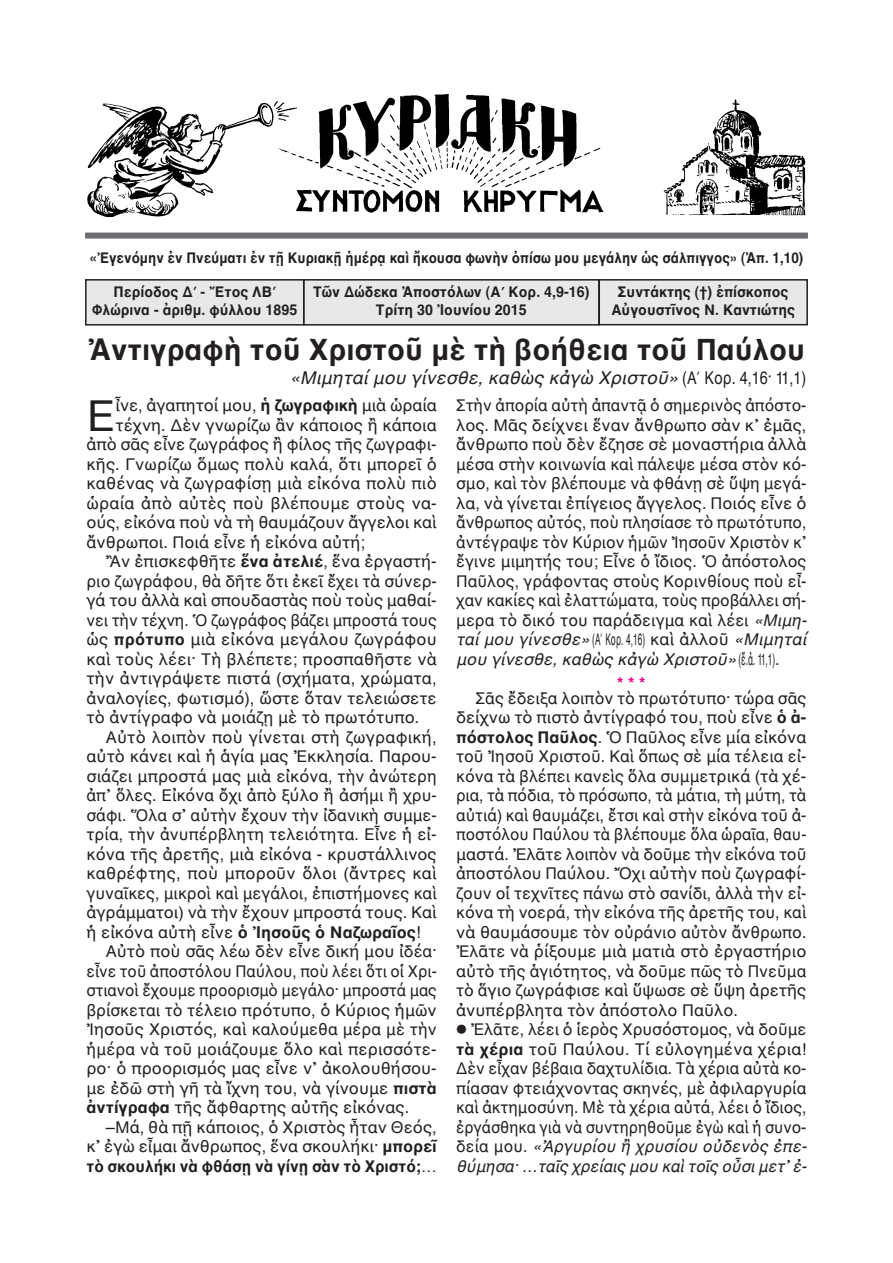
<style>
.page{position:relative;width:893px;height:1263px;background:#fff}
.page>*{position:absolute;margin:0;border:0;box-sizing:border-box;transform-origin:0 0}
.t1{font:43.5px "AL Helvetica";color:#231f20}
.t2{font:700 30px "AL Helvetica";color:#231f20}
.t3{font:italic 18px "AL Helvetica";color:#231f20}
.t4{font:16.5px/19.5px "AL Helvetica";color:#231f20}
.t5{font:16.5px/19.5px "AL Helvetica";color:#231f20;text-align:justify;scale:.95 1}
.t6{font:16.5px "AL Helvetica";color:#231f20;scale:.93 1}
.t7{font:700 16.5px "AL Helvetica";color:#231f20;scale:.95 1}
.t8{font:700 16.5px "AL Helvetica";color:#231f20}
.t9{font:700 16.5px "AL Helvetica";color:#ed028c}
.t10{font:700 15px/18px "AL Helvetica";color:#231f20;text-align:center;scale:.95 1}
.t11{font:700 15px "AL Helvetica";color:#231f20;scale:.9 1}
.s1{font-style:normal}
.s2{font-weight:700}
.s3{font-weight:400}
.s4{font-style:italic}
</style>
<div class="page">
<div style="left:304px;top:280px;width:295px;height:45px;background:#e7e8e9"></div>
<div style="left:303px;top:279px;width:297px;height:47px;border:2px solid #231f20"></div>
<div style="left:87px;top:281px;width:216px;height:43px;background:#e7e8e9"></div>
<div style="left:85px;top:279px;width:219px;height:47px;border:2px solid #231f20"></div>
<div style="left:600px;top:281px;width:206px;height:43px;background:#e7e8e9"></div>
<div style="left:598px;top:279px;width:210px;height:46px;border:2px solid #231f20"></div>
<div style="left:85px;top:233px;width:723px;height:6px;background:#6c6d70"></div>
<img style="left:87px;top:94px;width:719px;height:124px">
<p class="t11" style="left:90px;top:249px;width:794px">«Ἐγενόμην ἐν Πνεύματι ἐν τῇ Κυριακῇ ἡμέρᾳ καὶ ἤκουσα φωνὴν ὀπίσω μου μεγάλην ὡς σάλπιγγος» (Ἀπ. 1,10)</p>
<p class="t10" style="left:92px;top:283px;width:217px">Περίοδος Δ΄ - Ἔτος ΛΒ΄<br>Φλώρινα - ἀριθμ. φύλλου 1895</p>
<p class="t10" style="left:611px;top:283px;width:195px">Συντάκτης (†) ἐπίσκοπος<br>Αὐγουστῖνος Ν. Καντιώτης</p>
<h2 class="t2" style="left:88px;top:331px;width:719px">Ἀντιγραφὴ τοῦ Χριστοῦ μὲ τὴ βοήθεια τοῦ Παύλου</h2>
<p class="t3" style="left:290px;top:367px;width:518px">«Μιμηταί μου γίνεσθε, καθὼς κἀγὼ Χριστοῦ» <span class="s1">(Α΄ Κορ. 4,16· 11,1)</span></p>
<p class="t10" style="left:313px;top:283px;width:292px">Τῶν Δώδεκα Ἀποστόλων (Α´ Κορ. 4,9-16)<br>Τρίτη 30 Ἰουνίου 2015</p>
<h1 class="t1" style="left:87px;top:389px;width:31px">Ε</h1>
<p class="t4" style="left:116px;top:395px;width:323px">ἶνε, ἀγαπητοί μου, <span class="s2">ἡ ζωγραφικὴ</span> μιὰ ὡραία</p>
<p class="t4" style="left:115px;top:415px;width:323px">τέχνη. Δὲν γνωρίζω ἂν κάποιος ἢ κάποια</p>
<p class="t4" style="left:87px;top:434px;width:352px">ἀπὸ σᾶς εἶνε ζωγράφος ἢ φίλος τῆς ζωγραφι-</p>
<p class="t4" style="left:87px;top:454px;width:352px">κῆς. Γνωρίζω ὅμως πολὺ καλά, ὅτι μπορεῖ ὁ</p>
<p class="t4" style="left:87px;top:473px;width:352px">καθένας νὰ ζωγραφίσῃ μιὰ εἰκόνα πολὺ πιὸ</p>
<p class="t4" style="left:87px;top:493px;width:352px">ὡραία ἀπὸ αὐτὲς ποὺ βλέπουμε στοὺς να-</p>
<p class="t4" style="left:87px;top:512px;width:352px">ούς, εἰκόνα ποὺ νὰ τὴ θαυμάζουν ἄγγελοι καὶ</p>
<p class="t4" style="left:87px;top:532px;width:280px">ἄνθρωποι. Ποιά εἶνε ἡ εἰκόνα αὐτή;</p>
<p class="t4" style="left:106px;top:551px;width:332px">Ἂν ἐπισκεφθῆτε <span class="s2">ἕνα ἀτελιέ</span>, ἕνα ἐργαστή-</p>
<p class="t4" style="left:87px;top:571px;width:352px">ριο ζωγράφου, θὰ δῆτε ὅτι ἐκεῖ ἔχει τὰ σύνερ-</p>
<p class="t4" style="left:87px;top:590px;width:352px">γά του ἀλλὰ καὶ σπουδαστὰς ποὺ τοὺς μαθαί-</p>
<p class="t5" style="left:87px;top:610px;width:370px">νει τὴν τέχνη. Ὁ ζωγράφος βάζει μπροστά τους</p>
<p class="t4" style="left:87px;top:629px;width:352px">ὡς <span class="s2">πρότυπο</span> μιὰ εἰκόνα μεγάλου ζωγράφου</p>
<p class="t4" style="left:87px;top:649px;width:352px">καὶ τοὺς λέει· Τὴ βλέπετε; προσπαθῆστε νὰ</p>
<p class="t4" style="left:87px;top:668px;width:352px">τὴν ἀντιγράψετε πιστά (σχήματα, χρώματα,</p>
<p class="t4" style="left:87px;top:688px;width:352px">ἀναλογίες, φωτισμό), ὥστε ὅταν τελειώσετε</p>
<p class="t4" style="left:87px;top:707px;width:334px">τὸ ἀντίγραφο νὰ μοιάζῃ μὲ τὸ πρωτότυπο.</p>
<p class="t4" style="left:106px;top:727px;width:332px">Αὐτὸ λοιπὸν ποὺ γίνεται στὴ ζωγραφική,</p>
<p class="t4" style="left:87px;top:746px;width:352px">αὐτὸ κάνει καὶ ἡ ἁγία μας Ἐκκλησία. Παρου-</p>
<p class="t4" style="left:87px;top:766px;width:352px">σιάζει μπροστά μας μιὰ εἰκόνα, τὴν ἀνώτερη</p>
<p class="t4" style="left:87px;top:785px;width:352px">ἀπ᾽ ὅλες. Εἰκόνα ὄχι ἀπὸ ξύλο ἢ ἀσήμι ἢ χρυ-</p>
<p class="t4" style="left:87px;top:805px;width:352px">σάφι. Ὅλα σ᾽ αὐτὴν ἔχουν τὴν ἰδανικὴ συμμε-</p>
<p class="t4" style="left:87px;top:824px;width:352px">τρία, τὴν ἀνυπέρβλητη τελειότητα. Εἶνε ἡ εἰ-</p>
<p class="t4" style="left:87px;top:844px;width:352px">κόνα τῆς ἀρετῆς, μιὰ εἰκόνα - κρυστάλλινος</p>
<p class="t4" style="left:87px;top:863px;width:352px">καθρέφτης, ποὺ μποροῦν ὅλοι (ἄντρες καὶ</p>
<p class="t4" style="left:87px;top:883px;width:352px">γυναῖκες, μικροὶ καὶ μεγάλοι, ἐπιστήμονες καὶ</p>
<p class="t4" style="left:87px;top:902px;width:352px">ἀγράμματοι) νὰ τὴν ἔχουν μπροστά τους. Καὶ</p>
<p class="t8" style="left:87px;top:922px;width:336px"><span class="s3">ἡ εἰκόνα αὐτὴ εἶνε</span> ὁ Ἰησοῦς ὁ Ναζωραῖος<span class="s3">!</span></p>
<p class="t4" style="left:106px;top:941px;width:332px">Αὐτὸ ποὺ σᾶς λέω δὲν εἶνε δική μου ἰδέα·</p>
<p class="t6" style="left:87px;top:961px;width:378px">εἶνε τοῦ ἀποστόλου Παύλου, ποὺ λέει ὅτι οἱ Χρι-</p>
<p class="t6" style="left:87px;top:980px;width:378px">στιανοὶ ἔχουμε προορισμὸ μεγάλο· μπροστά μας</p>
<p class="t4" style="left:87px;top:1000px;width:352px">βρίσκεται τὸ τέλειο πρότυπο, ὁ Κύριος ἡμῶν</p>
<p class="t4" style="left:87px;top:1019px;width:352px">Ἰησοῦς Χριστός, καὶ καλούμεθα μέρα μὲ τὴν</p>
<p class="t4" style="left:87px;top:1039px;width:352px">ἡμέρα νὰ τοῦ μοιάζουμε ὅλο καὶ περισσότε-</p>
<p class="t4" style="left:87px;top:1058px;width:352px">ρο· ὁ προορισμός μας εἶνε ν᾽ ἀκολουθήσου-</p>
<p class="t4" style="left:87px;top:1078px;width:352px">με ἐδῶ στὴ γῆ τὰ ἴχνη του, νὰ γίνουμε <span class="s2">πιστὰ</span></p>
<p class="t4" style="left:87px;top:1097px;width:324px"><span class="s2">ἀντίγραφα</span> τῆς ἄφθαρτης αὐτῆς εἰκόνας.</p>
<p class="t4" style="left:106px;top:1117px;width:332px">–Μά, θὰ πῇ κάποιος, ὁ Χριστὸς ἦταν Θεός,</p>
<p class="t4" style="left:87px;top:1136px;width:352px">κ᾽ ἐγὼ εἶμαι ἄνθρωπος, ἕνα σκουλήκι· <span class="s2">μπορεῖ</span></p>
<p class="t7" style="left:87px;top:1156px;width:370px">τὸ σκουλήκι νὰ φθάσῃ νὰ γίνῃ σὰν τὸ Χριστό;<span class="s3">…</span></p>
<p class="t5" style="left:456px;top:395px;width:371px">Στὴν ἀπορία αὐτὴ ἀπαντᾷ ὁ σημερινὸς ἀπόστο&shy;λος. Μᾶς δείχνει ἕναν ἄνθρωπο σὰν κ᾽ ἐμᾶς, ἄνθρωπο ποὺ δὲν ἔζησε σὲ μοναστήρια ἀλλὰ μέσα στὴν κοινωνία καὶ πάλεψε μέσα στὸν κό&shy;σμο, καὶ τὸν βλέπουμε νὰ φθάνῃ σὲ ὕψη μεγά&shy;λα, νὰ γίνεται ἐπίγειος ἄγγελος. Ποιός εἶνε ὁ ἄνθρωπος αὐτός, ποὺ πλησίασε τὸ πρωτότυπο, ἀντέγραψε τὸν Κύριον ἡμῶν Ἰησοῦν Χριστὸν κ᾽ ἔγινε μιμητής του; Εἶνε ὁ ἴδιος. Ὁ ἀπόστολος Παῦλος, γράφοντας στοὺς Κορινθίους ποὺ εἶ&shy;χαν κακίες καὶ ἐλαττώματα, τοὺς προβάλλει σή&shy;μερα τὸ δικό του παράδειγμα καὶ λέει <span class="s4">«Μιμη&shy;ταί μου γίνεσθε»</span> (Α΄ Κορ. 4,16) καὶ ἀλλοῦ <span class="s4">«Μιμηταί μου γίνεσθε, καθὼς κἀγὼ Χριστοῦ»</span>(ἔ.ἀ. 11,1).</p>
<p class="t9" style="left:617px;top:674px;width:30px">***</p>
<p class="t4" style="left:456px;top:688px;width:352px;text-indent:19px">Σᾶς ἔδειξα λοιπὸν τὸ πρωτότυπο· τώρα σᾶς δείχνω τὸ πιστὸ ἀντίγραφό του, ποὺ εἶνε <span class="s2">ὁ ἀ&shy;πόστολος Παῦλος</span>. Ὁ Παῦλος εἶνε μία εἰκόνα τοῦ Ἰησοῦ Χριστοῦ. Καὶ ὅπως σὲ μία τέλεια εἰ&shy;κόνα τὰ βλέπει κανεὶς ὅλα συμμετρικά (τὰ χέ&shy;ρια, τὰ πόδια, τὸ πρόσωπο, τὰ μάτια, τὴ μύτη, τὰ αὐτιά) καὶ θαυμάζει, ἔτσι καὶ στὴν εἰκόνα τοῦ ἀ&shy;ποστόλου Παύλου τὰ βλέπουμε ὅλα ὡραῖα, θαυ&shy;μαστά. Ἐλᾶτε λοιπὸν νὰ δοῦμε τὴν εἰκόνα τοῦ ἀποστόλου Παύλου. Ὄχι αὐτὴν ποὺ ζωγραφί&shy;ζουν οἱ τεχνῖτες πάνω στὸ σανίδι, ἀλλὰ τὴν εἰ&shy;κόνα τὴ νοερά, τὴν εἰκόνα τῆς ἀρετῆς του, καὶ νὰ θαυμάσουμε τὸν οὐράνιο αὐτὸν ἄνθρωπο.<br>Ἐλᾶτε νὰ ῥίξουμε μιὰ ματιὰ στὸ ἐργαστήριο αὐτὸ τῆς ἁγιότητος, νὰ δοῦμε πῶς τὸ Πνεῦμα τὸ ἅγιο ζωγράφισε καὶ ὕψωσε σὲ ὕψη ἀρετῆς ἀνυπέρβλητα τὸν ἀπόστολο Παῦλο.<br>⃝ Ἐλᾶτε, λέει ὁ ἱερὸς Χρυσόστομος, νὰ δοῦμε <span class="s2">τὰ χέρια</span> τοῦ Παύλου. Τί εὐλογημένα χέρια!<br>Δὲν εἶχαν βέβαια δαχτυλίδια. Τὰ χέρια αὐτὰ κο&shy;πίασαν φτειάχνοντας σκηνές, μὲ ἀφιλαργυρία καὶ ἀκτημοσύνη. Μὲ τὰ χέρια αὐτά, λέει ὁ ἴδιος, ἐργάσθηκα γιὰ νὰ συντηρηθοῦμε ἐγὼ καὶ ἡ συνο&shy;δεία μου. <span class="s4">«Ἀργυρίου ἢ χρυσίου οὐδενὸς ἐπε&shy;θύμησα· …ταῖς χρείαις μου καὶ τοῖς οὖσι μετ᾽ ἐ-</span></p>
</div>
